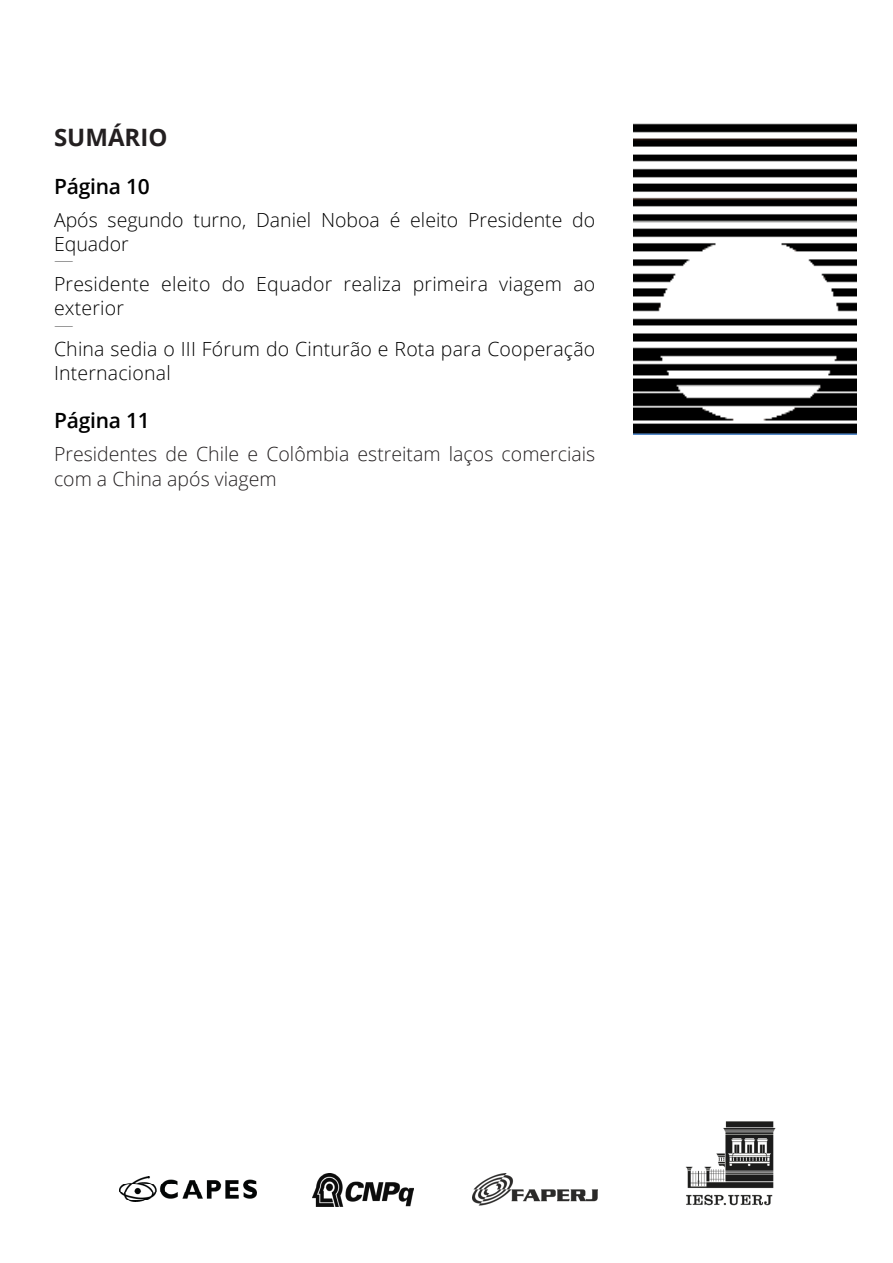
<style>
.page{position:relative;width:893px;height:1263px;background:#fff}
.page>*{position:absolute;margin:0;border:0;box-sizing:border-box;transform-origin:0 0}
.t1{font:700 24px "Open Sans";color:#231f20}
.t2{font:600 21px "Open Sans";letter-spacing:-.01em;color:#000}
.t3{font:300 19.5px/24px "Open Sans";letter-spacing:.01em;color:#000}
.t4{font:300 19.5px/25.2px "Open Sans";color:#231f20}
.t5{font:300 19.5px "Open Sans";color:#818181}
</style>
<div class="page">
<img style="left:633px;top:123px;width:223px;height:311px">
<img style="left:685px;top:1121px;width:91px;height:85px">
<img style="left:472px;top:1173px;width:125px;height:33px">
<img style="left:313px;top:1174px;width:101px;height:32px">
<img style="left:120px;top:1177px;width:137px;height:25px">
<p class="t1" style="left:54px;top:120px;width:115px">SUMÁRIO</p>
<p class="t2" style="left:54px;top:172px;width:97px">Página 10</p>
<p class="t3" style="left:54px;top:207px;width:543px">Após segundo turno, Daniel Noboa é eleito Presidente do<br>Equador</p>
<p class="t5" style="left:54px;top:247px;width:21px">—</p>
<p class="t3" style="left:54px;top:272px;width:543px">Presidente eleito do Equador realiza primeira viagem ao exterior</p>
<p class="t5" style="left:54px;top:312px;width:21px">—</p>
<p class="t3" style="left:54px;top:336px;width:543px">China sedia o III Fórum do Cinturão e Rota para Cooperação<br>Internacional</p>
<p class="t2" style="left:54px;top:406px;width:97px">Página 11</p>
<p class="t4" style="left:54px;top:441px;width:543px">Presidentes de Chile e Colômbia estreitam laços comerciais com a China após viagem</p>
</div>
